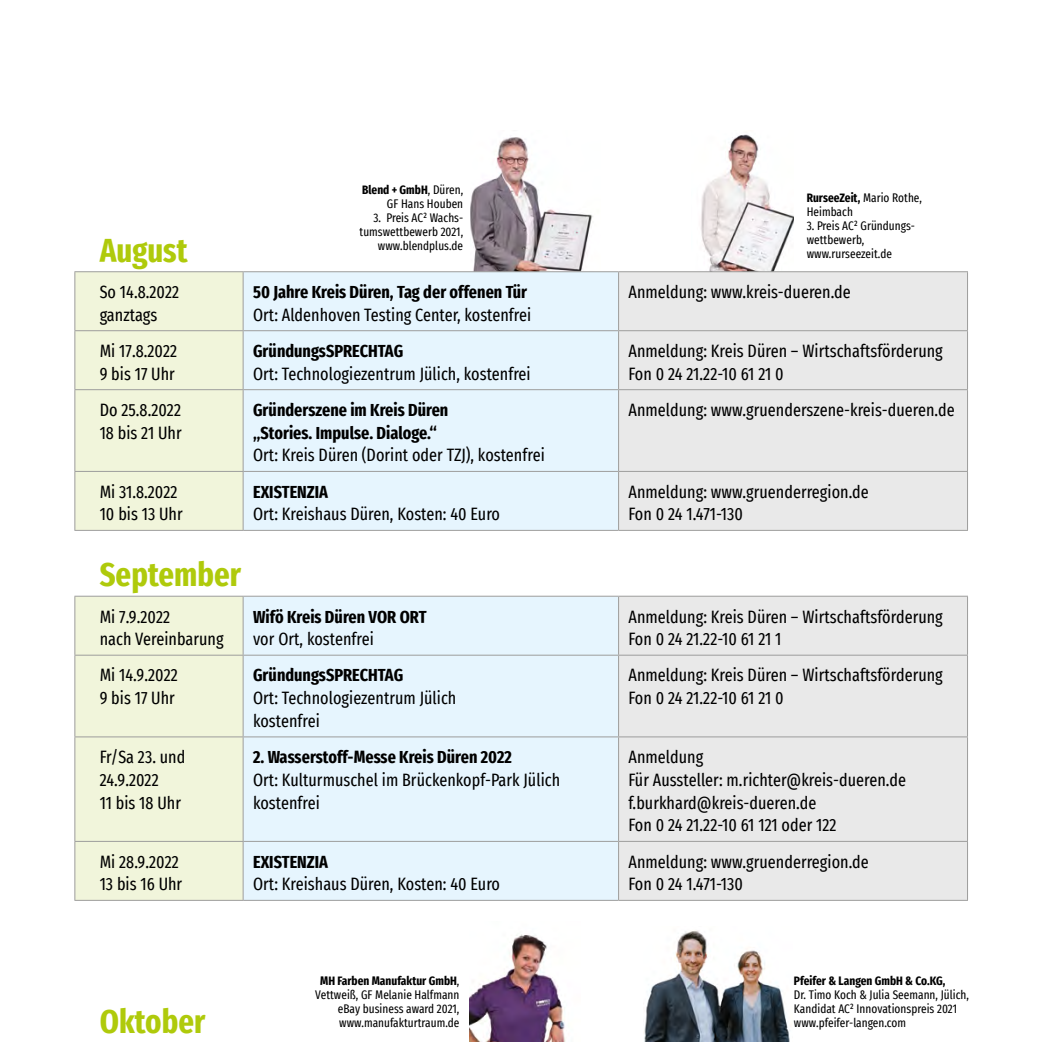
<style>
.page{position:relative;width:1042px;height:1042px;background:#fff}
.page>*{position:absolute;margin:0;border:0;box-sizing:border-box;transform-origin:0 0}
.Headline_Fira{font:700 extra-condensed 33.25px "Fira Sans";letter-spacing:.005em;color:#afca0b}
.Fließtext_Fira{font:extra-condensed 17.5px/22.8px "Fira Sans";letter-spacing:.005em;color:#000}
.Fließtext_Fira-2{font:700 extra-condensed 17.5px/22.8px "Fira Sans";letter-spacing:.005em;color:#000}
.BU_Fira_7{font:extra-condensed 12.25px/14px "Fira Sans";letter-spacing:.005em;color:#000}
.BU_Fira_7-2{font:700 extra-condensed 12.25px "Fira Sans";letter-spacing:.005em;color:#000}
.s1{font-weight:700}
</style>
<div class="page">
<img style="left:643px;top:930px;width:147px;height:112px">
<img style="left:469px;top:934px;width:97px;height:108px">
<img style="left:470px;top:137px;width:123px;height:134px">
<img style="left:701px;top:134px;width:93px;height:137px">
<div style="left:75px;top:272px;width:168px;height:628px;background:#f1f5db"></div>
<div style="left:244px;top:272px;width:374px;height:628px;background:#e6f5fe"></div>
<div style="left:619px;top:272px;width:348px;height:628px;background:#e9e9e9"></div>
<div style="left:75px;top:530px;width:892px;height:66px;background:#fff"></div>
<hr style="left:74px;top:271px;width:169px;height:1px;background:#9d9d9c">
<hr style="left:74px;top:272px;width:1px;height:58px;background:#9d9d9c">
<hr style="left:243px;top:271px;width:375px;height:1px;background:#9d9d9c">
<hr style="left:243px;top:272px;width:1px;height:58px;background:#9d9d9c">
<hr style="left:618px;top:271px;width:350px;height:1px;background:#9d9d9c">
<hr style="left:618px;top:272px;width:1px;height:58px;background:#9d9d9c">
<hr style="left:967px;top:272px;width:1px;height:58px;background:#9d9d9c">
<hr style="left:74px;top:330px;width:169px;height:1px;background:#9d9d9c">
<hr style="left:74px;top:331px;width:1px;height:58px;background:#9d9d9c">
<hr style="left:243px;top:330px;width:375px;height:1px;background:#9d9d9c">
<hr style="left:243px;top:331px;width:1px;height:58px;background:#9d9d9c">
<hr style="left:618px;top:330px;width:350px;height:1px;background:#9d9d9c">
<hr style="left:618px;top:331px;width:1px;height:58px;background:#9d9d9c">
<hr style="left:967px;top:331px;width:1px;height:58px;background:#9d9d9c">
<hr style="left:74px;top:389px;width:169px;height:1px;background:#9d9d9c">
<hr style="left:74px;top:390px;width:1px;height:81px;background:#9d9d9c">
<hr style="left:243px;top:389px;width:375px;height:1px;background:#9d9d9c">
<hr style="left:243px;top:390px;width:1px;height:81px;background:#9d9d9c">
<hr style="left:618px;top:389px;width:350px;height:1px;background:#9d9d9c">
<hr style="left:618px;top:390px;width:1px;height:81px;background:#9d9d9c">
<hr style="left:967px;top:390px;width:1px;height:81px;background:#9d9d9c">
<hr style="left:74px;top:471px;width:169px;height:1px;background:#9d9d9c">
<hr style="left:74px;top:472px;width:1px;height:58px;background:#9d9d9c">
<hr style="left:243px;top:471px;width:375px;height:1px;background:#9d9d9c">
<hr style="left:243px;top:472px;width:1px;height:58px;background:#9d9d9c">
<hr style="left:618px;top:471px;width:350px;height:1px;background:#9d9d9c">
<hr style="left:618px;top:472px;width:1px;height:58px;background:#9d9d9c">
<hr style="left:967px;top:472px;width:1px;height:58px;background:#9d9d9c">
<hr style="left:74px;top:530px;width:169px;height:1px;background:#9d9d9c">
<hr style="left:243px;top:530px;width:375px;height:1px;background:#9d9d9c">
<hr style="left:618px;top:530px;width:350px;height:1px;background:#9d9d9c">
<hr style="left:74px;top:596px;width:169px;height:1px;background:#9d9d9c">
<hr style="left:74px;top:596px;width:1px;height:59px;background:#9d9d9c">
<hr style="left:243px;top:596px;width:375px;height:1px;background:#9d9d9c">
<hr style="left:243px;top:596px;width:1px;height:59px;background:#9d9d9c">
<hr style="left:618px;top:596px;width:350px;height:1px;background:#9d9d9c">
<hr style="left:618px;top:596px;width:1px;height:59px;background:#9d9d9c">
<hr style="left:967px;top:596px;width:1px;height:59px;background:#9d9d9c">
<hr style="left:74px;top:655px;width:169px;height:1px;background:#9d9d9c">
<hr style="left:74px;top:655px;width:1px;height:81px;background:#9d9d9c">
<hr style="left:243px;top:655px;width:375px;height:1px;background:#9d9d9c">
<hr style="left:243px;top:655px;width:1px;height:81px;background:#9d9d9c">
<hr style="left:618px;top:655px;width:350px;height:1px;background:#9d9d9c">
<hr style="left:618px;top:655px;width:1px;height:81px;background:#9d9d9c">
<hr style="left:967px;top:655px;width:1px;height:81px;background:#9d9d9c">
<hr style="left:74px;top:736px;width:169px;height:1px;background:#9d9d9c">
<hr style="left:74px;top:737px;width:1px;height:104px;background:#9d9d9c">
<hr style="left:243px;top:736px;width:375px;height:1px;background:#9d9d9c">
<hr style="left:243px;top:737px;width:1px;height:104px;background:#9d9d9c">
<hr style="left:618px;top:736px;width:350px;height:1px;background:#9d9d9c">
<hr style="left:618px;top:737px;width:1px;height:104px;background:#9d9d9c">
<hr style="left:967px;top:737px;width:1px;height:104px;background:#9d9d9c">
<hr style="left:74px;top:841px;width:169px;height:1px;background:#9d9d9c">
<hr style="left:74px;top:842px;width:1px;height:58px;background:#9d9d9c">
<hr style="left:243px;top:841px;width:375px;height:1px;background:#9d9d9c">
<hr style="left:243px;top:842px;width:1px;height:58px;background:#9d9d9c">
<hr style="left:618px;top:841px;width:350px;height:1px;background:#9d9d9c">
<hr style="left:618px;top:842px;width:1px;height:58px;background:#9d9d9c">
<hr style="left:967px;top:842px;width:1px;height:58px;background:#9d9d9c">
<hr style="left:74px;top:900px;width:169px;height:1px;background:#9d9d9c">
<hr style="left:243px;top:900px;width:375px;height:1px;background:#9d9d9c">
<hr style="left:618px;top:900px;width:350px;height:1px;background:#9d9d9c">
<p class="BU_Fira_7" style="left:362px;top:182px;width:102px;text-align:right"><span class="s1">Blend + GmbH</span>, Düren,<br>GF Hans Houben</p>
<p class="BU_Fira_7" style="left:360px;top:210px;width:105px;text-align:right">3. Preis AC² Wachs&shy;tumswettbewerb 2021, www.blendplus.de</p>
<p class="Headline_Fira" style="left:100px;top:223px;width:89px">August</p>
<p class="Fließtext_Fira" style="left:100px;top:280px;width:81px">So 14.8.2022 ganztags</p>
<p class="Fließtext_Fira-2" style="left:253px;top:279px;width:276px">50 Jahre Kreis Düren, Tag der offenen Tür</p>
<p class="Fließtext_Fira" style="left:253px;top:303px;width:280px">Ort: Aldenhoven Testing Center, kostenfrei</p>
<p class="Fließtext_Fira" style="left:100px;top:339px;width:79px">Mi 17.8.2022<br>9 bis 17 Uhr</p>
<p class="Fließtext_Fira-2" style="left:253px;top:338px;width:152px">GründungsSPRECHTAG</p>
<p class="Fließtext_Fira" style="left:253px;top:362px;width:279px">Ort: Technologiezentrum Jülich, kostenfrei</p>
<p class="Fließtext_Fira" style="left:100px;top:398px;width:84px">Do 25.8.2022<br>18 bis 21 Uhr</p>
<p class="Fließtext_Fira-2" style="left:253px;top:397px;width:197px">Gründerszene im Kreis Düren „Stories. Impulse. Dialoge.“</p>
<p class="Fließtext_Fira" style="left:253px;top:443px;width:293px">Ort: Kreis Düren (Dorint oder TZJ), kostenfrei</p>
<p class="Fließtext_Fira" style="left:100px;top:480px;width:85px">Mi 31.8.2022<br>10 bis 13 Uhr</p>
<p class="Fließtext_Fira-2" style="left:253px;top:479px;width:77px">EXISTENZIA</p>
<p class="Fließtext_Fira" style="left:253px;top:502px;width:248px">Ort: Kreishaus Düren, Kosten: 40 Euro</p>
<p class="Headline_Fira" style="left:100px;top:547px;width:143px">September</p>
<p class="Fließtext_Fira" style="left:100px;top:604px;width:125px">Mi 7.9.2022<br>nach Vereinbarung</p>
<p class="Fließtext_Fira-2" style="left:253px;top:604px;width:175px">Wifö Kreis Düren VOR ORT</p>
<p class="Fließtext_Fira" style="left:253px;top:627px;width:122px">vor Ort, kostenfrei</p>
<p class="Fließtext_Fira" style="left:100px;top:663px;width:80px">Mi 14.9.2022<br>9 bis 17 Uhr</p>
<p class="Fließtext_Fira-2" style="left:253px;top:663px;width:152px">GründungsSPRECHTAG</p>
<p class="Fließtext_Fira" style="left:253px;top:686px;width:205px">Ort: Technologiezentrum Jülich kostenfrei</p>
<p class="Fließtext_Fira" style="left:100px;top:745px;width:87px">Fr/Sa 23. und<br>24.9.2022</p>
<p class="Fließtext_Fira" style="left:100px;top:791px;width:83px">11 bis 18 Uhr</p>
<p class="Fließtext_Fira" style="left:253px;top:745px;width:309px"><span class="s1">2. Wasserstoff-Messe Kreis Düren 2022<br></span>Ort: Kulturmuschel im Brückenkopf-Park Jülich</p>
<p class="Fließtext_Fira" style="left:253px;top:791px;width:68px">kostenfrei</p>
<p class="Fließtext_Fira" style="left:100px;top:850px;width:84px">Mi 28.9.2022<br>13 bis 16 Uhr</p>
<p class="Fließtext_Fira-2" style="left:253px;top:849px;width:77px">EXISTENZIA</p>
<p class="Fließtext_Fira" style="left:253px;top:872px;width:248px">Ort: Kreishaus Düren, Kosten: 40 Euro</p>
<p class="Headline_Fira" style="left:100px;top:994px;width:107px">Oktober</p>
<p class="BU_Fira_7" style="left:315px;top:973px;width:146px;text-align:center"><span class="s1">MH Farben Manufaktur GmbH</span>,<br>Vettweiß, GF Melanie Halfmann</p>
<p class="BU_Fira_7" style="left:338px;top:1001px;width:123px">eBay business award 2021, www.manufakturtraum.de</p>
<p class="BU_Fira_7" style="left:807px;top:191px;width:117px"><span class="s1">RurseeZeit,</span> Mario Rothe,<br>Heimbach</p>
<p class="BU_Fira_7" style="left:807px;top:219px;width:110px">3. Preis AC² Gründungs&shy;wettbewerb, www.rurseezeit.de</p>
<p class="Fließtext_Fira" style="left:628px;top:280px;width:224px">Anmeldung: www.kreis-dueren.de</p>
<p class="Fließtext_Fira" style="left:628px;top:339px;width:316px">Anmeldung: Kreis Düren – Wirtschaftsförderung<br>Fon 0 24 21.22-10 61 21 0</p>
<p class="Fließtext_Fira" style="left:628px;top:398px;width:328px">Anmeldung: www.gruenderszene-kreis-dueren.de</p>
<p class="Fließtext_Fira" style="left:628px;top:480px;width:242px">Anmeldung: www.gruenderregion.de<br>Fon 0 24 1.471-130</p>
<p class="Fließtext_Fira" style="left:628px;top:604px;width:316px">Anmeldung: Kreis Düren – Wirtschaftsförderung<br>Fon 0 24 21.22-10 61 21 1</p>
<p class="Fließtext_Fira" style="left:628px;top:663px;width:316px">Anmeldung: Kreis Düren – Wirtschaftsförderung<br>Fon 0 24 21.22-10 61 21 0</p>
<p class="Fließtext_Fira" style="left:628px;top:745px;width:76px">Anmeldung</p>
<p class="Fließtext_Fira" style="left:628px;top:768px;width:279px">Für Aussteller: m.richter@kreis-dueren.de</p>
<p class="Fließtext_Fira" style="left:628px;top:791px;width:189px">f.burkhard@kreis-dueren.de</p>
<p class="Fließtext_Fira" style="left:628px;top:813px;width:210px">Fon 0 24 21.22-10 61 121 oder 122</p>
<p class="Fließtext_Fira" style="left:628px;top:850px;width:242px">Anmeldung: www.gruenderregion.de<br>Fon 0 24 1.471-130</p>
<p class="BU_Fira_7-2" style="left:794px;top:970px;width:153px">Pfeifer &amp; Langen GmbH &amp; Co.KG,</p>
<p class="BU_Fira_7" style="left:794px;top:987px;width:177px">Dr. Timo Koch &amp; Julia Seemann, Jülich,<br>Kandidat AC² Innovationspreis 2021 www.pfeifer-langen.com</p>
</div>
